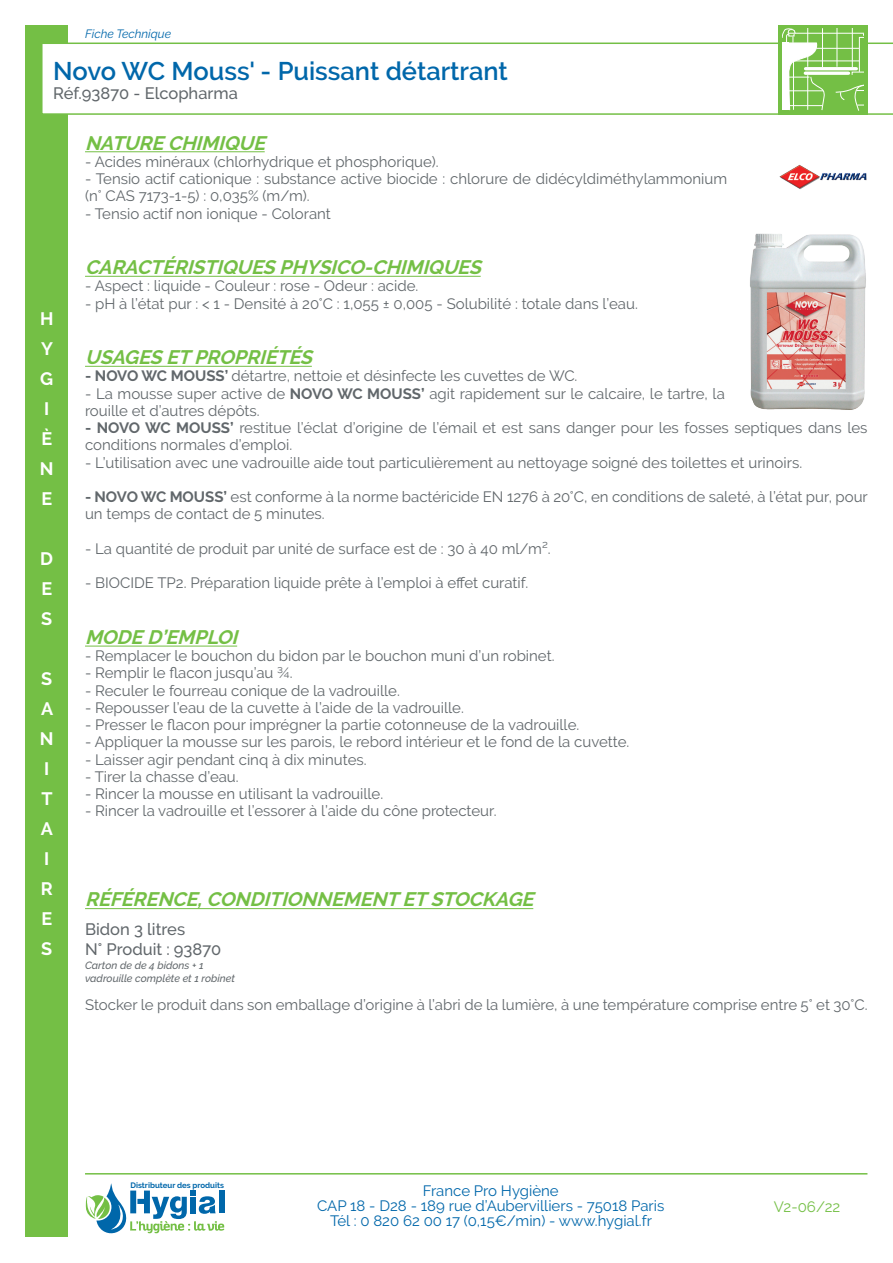
<style>
.page{position:relative;width:893px;height:1263px;background:#fff}
.page>*{position:absolute;margin:0;border:0;box-sizing:border-box;transform-origin:0 0}
.t1{font:600 25.5px "Raleway";color:#0067aa}
.t2{font:italic 700 19.5px "Raleway";color:#74bf45}
.t3{font:700 18px/30px "Raleway";color:#fff}
.t4{font:500 16.5px/19.5px "Raleway";color:#61676b}
.t5{font:15px/17.2px "Raleway";color:#61676b}
.t6{font:15px/15px "Raleway";color:#0067aa;text-align:center}
.t7{font:15px "Raleway";color:#74bf45}
.t8{font:italic 12px "Raleway";color:#0067aa}
.t9{font:italic 500 10.5px/13.5px "Raleway";color:#61676b}
.t10{font:700 7.8px "Raleway";color:#0067aa}
.s1{font-weight:700}
</style>
<div class="page">
<hr style="left:85px;top:1173px;width:782px;height:1px;background:#74bf45">
<div style="left:26px;top:26px;width:42px;height:1211px;background:#74bf45"></div>
<svg style="left:85px;top:1183px;width:139px;height:50px"></svg>
<svg style="left:42px;top:43px;width:851px;height:72px"></svg>
<div style="left:778px;top:26px;width:89px;height:89px;background:#74bf45"></div>
<hr style="left:85px;top:151px;width:180px;height:1px;background:#74bf45">
<hr style="left:85px;top:276px;width:396px;height:1px;background:#74bf45">
<hr style="left:85px;top:366px;width:227px;height:1px;background:#74bf45">
<hr style="left:85px;top:646px;width:152px;height:1px;background:#74bf45">
<hr style="left:85px;top:908px;width:448px;height:1px;background:#74bf45">
<svg style="left:782px;top:28px;width:82px;height:83px"></svg>
<div style="left:782px;top:42px;width:7px;height:68px;background:#fff"></div>
<img style="left:779px;top:164px;width:88px;height:25px">
<img style="left:750px;top:233px;width:116px;height:177px">
<p class="t8" style="left:85px;top:27px;width:88px">Fiche Technique</p>
<h1 class="t1" style="left:53px;top:56px;width:456px">Novo WC Mouss' - Puissant détartrant</h1>
<p class="t4" style="left:53px;top:83px;width:186px">Réf.93870 - Elcopharma</p>
<p class="t3" style="left:40px;top:304px;width:15px">H<br>Y<br>G<br>I<br>È<br>N<br>E</p>
<p class="t3" style="left:40px;top:544px;width:14px;text-align:justify">D E S</p>
<p class="t3" style="left:40px;top:664px;width:15px">S<br>A<br>N<br>I<br>T<br>A<br>I<br>R<br>E<br>S</p>
<h2 class="t2" style="left:85px;top:132px;width:187px">NATURE CHIMIQUE</h2>
<p class="t5" style="left:85px;top:153px;width:355px">- Acides minéraux (chlorhydrique et phosphorique).</p>
<p class="t5" style="left:85px;top:170px;width:644px">- Tensio actif cationique : substance active biocide : chlorure de didécyldiméthylammonium (n° CAS 7173-1-5) : 0,035% (m/m).</p>
<p class="t5" style="left:85px;top:205px;width:247px">- Tensio actif non ionique - Colorant</p>
<h2 class="t2" style="left:85px;top:256px;width:403px">CARACTÉRISTIQUES PHYSICO-CHIMIQUES</h2>
<p class="t5" style="left:85px;top:277px;width:335px">- Aspect : liquide - Couleur : rose - Odeur : acide.</p>
<p class="t5" style="left:85px;top:295px;width:554px">- pH à l’état pur : &lt; 1 - Densité à 20°C : 1,055 ± 0,005 - Solubilité : totale dans l’eau.</p>
<h2 class="t2" style="left:85px;top:346px;width:234px">USAGES ETPROPRIÉTÉS</h2>
<p class="t5" style="left:85px;top:367px;width:494px"><span class="s1">- NOVO WC MOUSS’</span> détartre, nettoie et désinfecte les cuvettes de WC.</p>
<p class="t5" style="left:85px;top:385px;width:641px">- La mousse super active de <span class="s1">NOVO WC MOUSS’</span> agit rapidement sur le calcaire, le tartre, la rouille et d’autres dépôts.</p>
<p class="t5" style="left:85px;top:419px;width:784px"><span class="s1">- NOVO WC MOUSS’</span> restitue l’éclat d’origine de l’émail et est sans danger pour les fosses septiques dans les conditions normales d’emploi.</p>
<p class="t5" style="left:85px;top:454px;width:719px">- L’utilisation avec une vadrouille aide tout particulièrement au nettoyage soigné des toilettes et urinoirs.</p>
<p class="t5" style="left:85px;top:488px;width:784px"><span class="s1">- NOVO WC MOUSS’</span> est conforme à la norme bactéricide EN 1276 à 20°C, en conditions de saleté, à l’état pur, pour un temps de contact de 5 minutes.</p>
<p class="t5" style="left:85px;top:540px;width:467px">- La quantité de produit par unité de surface est de : 30 à 40 ml/m².</p>
<p class="t5" style="left:85px;top:574px;width:445px">- BIOCIDE TP2. Préparation liquide prête à l’emploi à effet curatif.</p>
<h2 class="t2" style="left:85px;top:626px;width:160px">MODE D’EMPLOI</h2>
<p class="t5" style="left:85px;top:647px;width:471px">- Remplacer le bouchon du bidon par le bouchon muni d’un robinet.</p>
<p class="t5" style="left:85px;top:664px;width:209px">- Remplir le flacon jusqu’au ¾.</p>
<p class="t5" style="left:85px;top:682px;width:316px">- Reculer le fourreau conique de la vadrouille.</p>
<p class="t5" style="left:85px;top:699px;width:380px">- Repousser l’eau de la cuvette à l’aide de la vadrouille.</p>
<p class="t5" style="left:85px;top:716px;width:496px">- Presser le flacon pour imprégner la partie cotonneuse de la vadrouille.</p>
<p class="t5" style="left:85px;top:733px;width:546px">- Appliquer la mousse sur les parois, le rebord intérieur et le fond de la cuvette.</p>
<p class="t5" style="left:85px;top:751px;width:283px">- Laisser agir pendant cinq à dix minutes.</p>
<p class="t5" style="left:85px;top:768px;width:155px">- Tirer la chasse d’eau.</p>
<p class="t5" style="left:85px;top:785px;width:300px">- Rincer la mousse en utilisant la vadrouille.</p>
<p class="t5" style="left:85px;top:802px;width:413px">- Rincer la vadrouille et l’essorer à l’aide du cône protecteur.</p>
<h2 class="t2" style="left:85px;top:888px;width:456px">RÉFÉRENCE,CONDITIONNEMENTETSTOCKAGE</h2>
<p class="t4" style="left:85px;top:920px;width:138px">Bidon 3 litres<br>N° Produit : 93870</p>
<p class="t9" style="left:85px;top:958px;width:151px">Carton de de 4 bidons + 1 vadrouille complète et 1 robinet</p>
<p class="t5" style="left:85px;top:996px;width:784px">Stocker le produit dans son emballage d’origine à l’abri de la lumière, à une température comprise entre 5° et 30°C.</p>
<p class="t10" style="left:130px;top:1180px;width:95px">Distributeur des produits</p>
<p class="t6" style="left:317px;top:1183px;width:349px">France Pro Hygiène<br>CAP 18 - D28 - 189 rue d’Aubervilliers - 75018 Paris<br>Tél : 0 820 62 00 17 (0,15€/min) - www.hygial.fr</p>
<p class="t7" style="left:774px;top:1198px;width:68px">V2-06/22</p>
</div>
